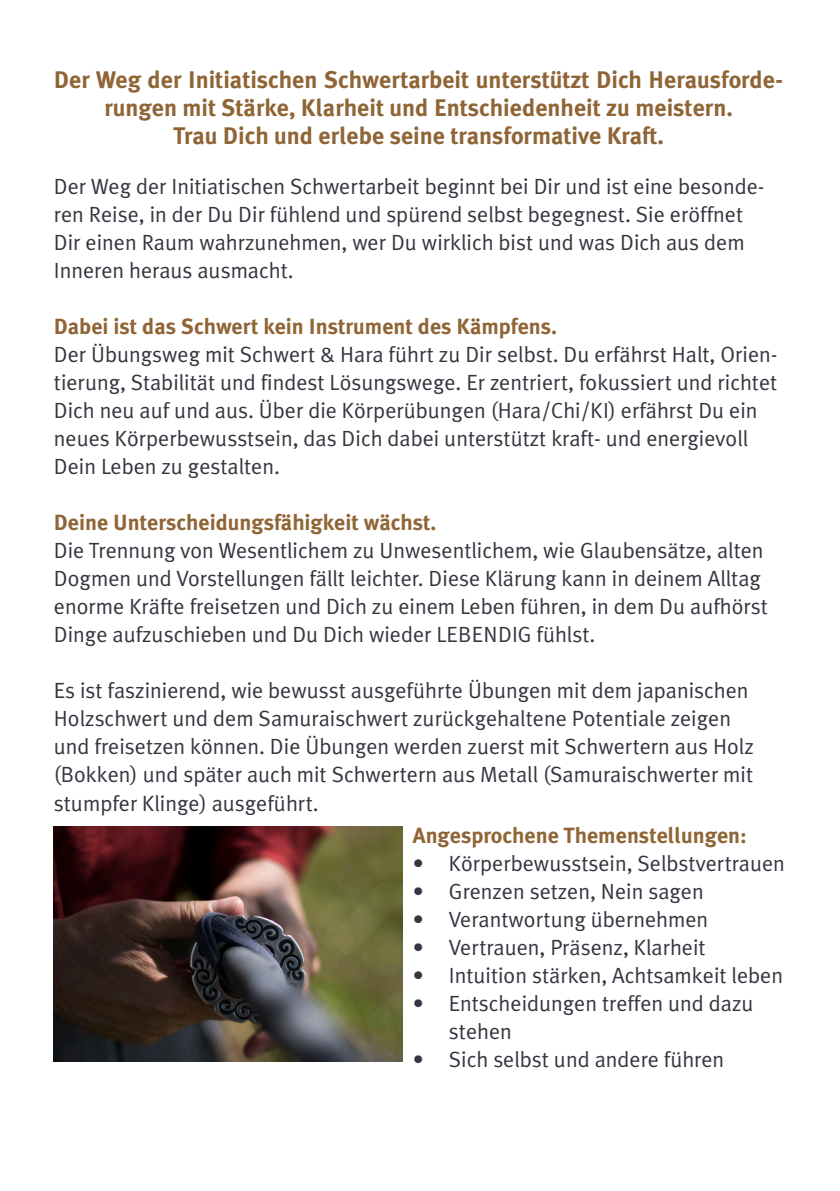
<style>
.page{position:relative;width:840px;height:1191px;background:#fff}
.page>*{position:absolute;margin:0;border:0;box-sizing:border-box;transform-origin:0 0}
.t1{font:700 24px/28px "Meta Plus";color:#8f6536;text-align:center}
.t2{font:22px/28px "Meta Plus";color:#393440}
.t3{font:700 22px "Meta Plus";color:#8f6536}
</style>
<div class="page">
<img style="left:54px;top:826px;width:349px;height:236px">
<p class="t1" style="left:54px;top:65px;width:730px">Der Weg der Initiatischen Schwertarbeit unterstützt Dich Herausforde&shy;rungen mit Stärke, Klarheit und Entschiedenheit zu meistern.<br>Trau Dich und erlebe seine transformative Kraft.</p>
<p class="t2" style="left:54px;top:172px;width:711px">Der Weg der Initiatischen Schwertarbeit beginnt bei Dir und ist eine besonde&shy;ren Reise, in der Du Dir fühlend und spürend selbst begegnest. Sie eröffnet Dir einen Raum wahrzunehmen, wer Du wirklich bist und was Dich aus dem Inneren heraus ausmacht.</p>
<p class="t3" style="left:54px;top:313px;width:504px">Dabei ist das Schwert kein Instrument des Kämpfens.</p>
<p class="t2" style="left:54px;top:340px;width:724px">Der Übungsweg mit Schwert &amp; Hara führt zu Dir selbst. Du erfährst Halt, Orien&shy;tierung, Stabilität und findest Lösungswege. Er zentriert, fokussiert und richtet Dich neu auf und aus. Über die Körperübungen (Hara/Chi/KI) erfährst Du ein neues Körperbewusstsein, das Dich dabei unterstützt kraft- und energievoll Dein Leben zu gestalten.</p>
<p class="t3" style="left:54px;top:509px;width:384px">Deine Unterscheidungsfähigkeit wächst.</p>
<p class="t2" style="left:54px;top:536px;width:715px">Die Trennung von Wesentlichem zu Unwesentlichem, wie Glaubensätze, alten Dogmen und Vorstellungen fällt leichter. Diese Klärung kann in deinem Alltag enorme Kräfte freisetzen und Dich zu einem Leben führen, in dem Du aufhörst Dinge aufzuschieben und Du Dich wieder LEBENDIG fühlst.</p>
<p class="t2" style="left:54px;top:676px;width:701px">Es ist faszinierend, wie bewusst ausgeführte Übungen mit dem japanischen Holzschwert und dem Samuraischwert zurückgehaltene Potentiale zeigen und freisetzen können. Die Übungen werden zuerst mit Schwertern aus Holz (Bokken) und später auch mit Schwertern aus Metall (Samuraischwerter mit stumpfer Klinge) ausgeführt.</p>
<p class="t3" style="left:412px;top:822px;width:335px">Angesprochene Themenstellungen:</p>
<p class="t2" style="left:412px;top:849px;width:373px">• Körperbewusstsein, Selbstvertrauen</p>
<p class="t2" style="left:412px;top:877px;width:292px">• Grenzen setzen, Nein sagen</p>
<p class="t2" style="left:412px;top:905px;width:296px">• Verantwortung übernehmen</p>
<p class="t2" style="left:412px;top:933px;width:294px">• Vertrauen, Präsenz, Klarheit</p>
<p class="t2" style="left:412px;top:961px;width:371px">• Intuition stärken, Achtsamkeit leben</p>
<p class="t2" style="left:448px;top:989px;width:306px;text-indent:-36px">• Entscheidungen treffen und dazu stehen</p>
<p class="t2" style="left:412px;top:1045px;width:313px">• Sich selbst und andere führen</p>
</div>
